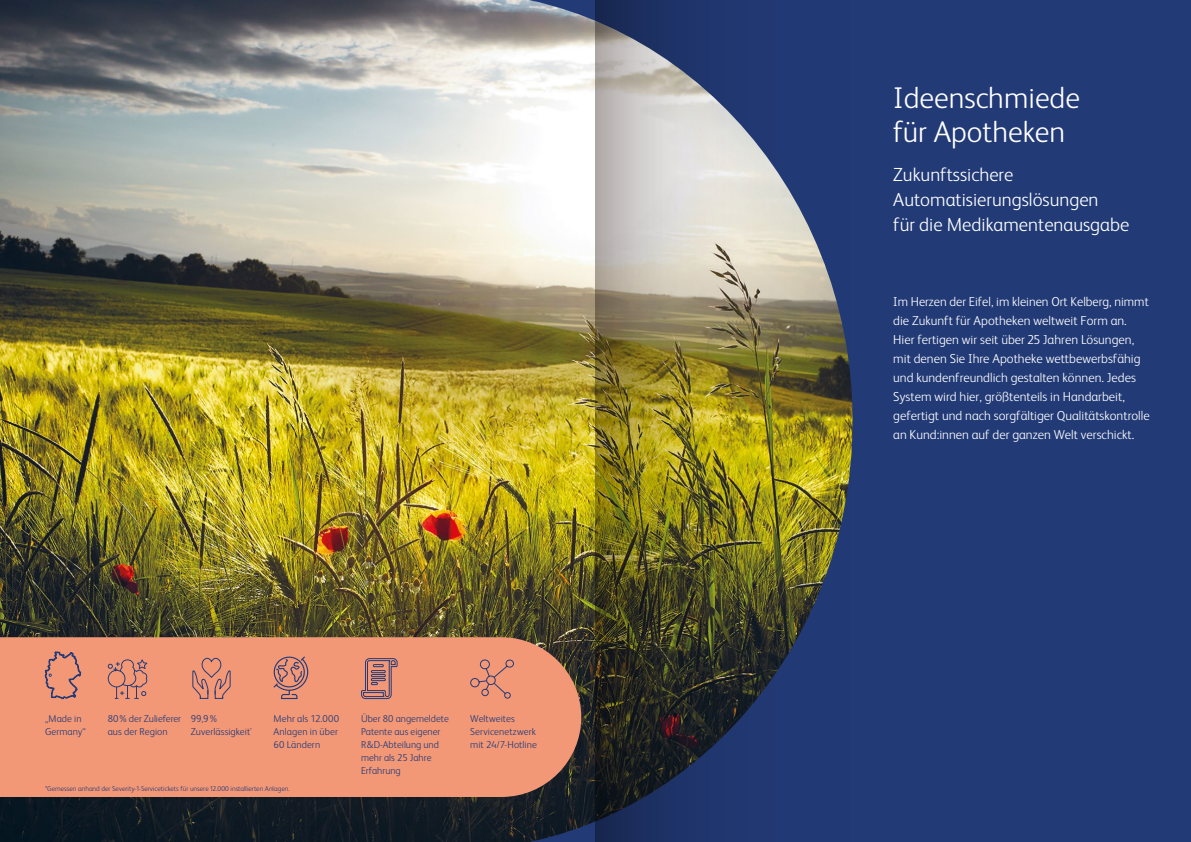
<style>
.page{position:relative;width:1191px;height:842px;background:#fff}
.page>*{position:absolute;margin:0;border:0;box-sizing:border-box;transform-origin:0 0}
.Subhead_3{font:300 30px/34px "FS Albert Pro";color:#fff}
.Subhead_3-2{font:300 19px/25px "FS Albert Pro";color:#fff}
.Introductory_Text{font:300 13px/19px "FS Albert Pro";color:#fff}
.Body_copy_option_1_F{font:300 10px/13px "FS Albert Pro";color:#223a76}
.t1{font:300 7px "FS Albert Pro";color:#223a76}
</style>
<div class="page">
<img style="left:0;top:0;width:449px;height:842px">
<img style="left:449px;top:0;width:147px;height:842px">
<div style="left:0;top:637px;width:581px;height:160px;background:#f39877"></div>
<svg style="left:273px;top:656px;width:35px;height:43px"></svg>
<svg style="left:360px;top:658px;width:38px;height:41px"></svg>
<svg style="left:470px;top:659px;width:44px;height:40px"></svg>
<div style="left:486px;top:675px;width:10px;height:10px;border:1px solid #223a76;border-radius:50%"></div>
<svg style="left:45px;top:651px;width:36px;height:86px"></svg>
<svg style="left:108px;top:659px;width:39px;height:40px"></svg>
<svg style="left:192px;top:657px;width:39px;height:42px"></svg>
<img style="left:596px;top:0;width:595px;height:842px">
<p class="Body_copy_option_1_F" style="left:45px;top:711px;width:42px">„Made in<br>Germany“</p>
<p class="Body_copy_option_1_F" style="left:108px;top:711px;width:75px">80% der Zulieferer</p>
<p class="Body_copy_option_1_F" style="left:108px;top:724px;width:61px">aus der Region</p>
<p class="Body_copy_option_1_F" style="left:191px;top:711px;width:28px">99,9%</p>
<p class="Body_copy_option_1_F" style="left:191px;top:724px;width:62px">Zuverlässigkeit<sup>*</sup></p>
<p class="Body_copy_option_1_F" style="left:274px;top:711px;width:67px">Mehr als 12.000<br>Anlagen in über<br>60 Ländern</p>
<p class="Body_copy_option_1_F" style="left:361px;top:711px;width:89px">Über 80 angemeldete<br>Patente aus eigener<br>R&amp;D-Abteilung und mehr als 25 Jahre<br>Erfahrung</p>
<p class="Body_copy_option_1_F" style="left:470px;top:711px;width:68px">Weltweites<br>Servicenetzwerk mit 24/7-Hotline</p>
<p class="t1" style="left:45px;top:783px;width:246px">*Gemessen anhand der Severity-1-Servicetickets für unsere 12.000 installierten Anlagen.</p>
<p class="Subhead_3" style="left:893px;top:79px;width:188px">Ideenschmiede für Apotheken</p>
<p class="Subhead_3-2" style="left:893px;top:161px;width:238px">Zukunftssichere<br>Automatisierungslösungen<br>für die Medikamentenausgabe</p>
<p class="Introductory_Text" style="left:893px;top:291px;width:258px">Im Herzen der Eifel, im kleinen Ort Kelberg, nimmt die Zukunft für Apotheken weltweit Form an.<br>Hier fertigen wir seit über 25 Jahren Lösungen, mit denen Sie Ihre Apotheke wettbewerbsfähig und kundenfreundlich gestalten können. Jedes System wird hier, größtenteils in Handarbeit, gefertigt und nach sorgfältiger Qualitätskontrolle an Kund:innen auf der ganzen Welt verschickt.</p>
</div>
